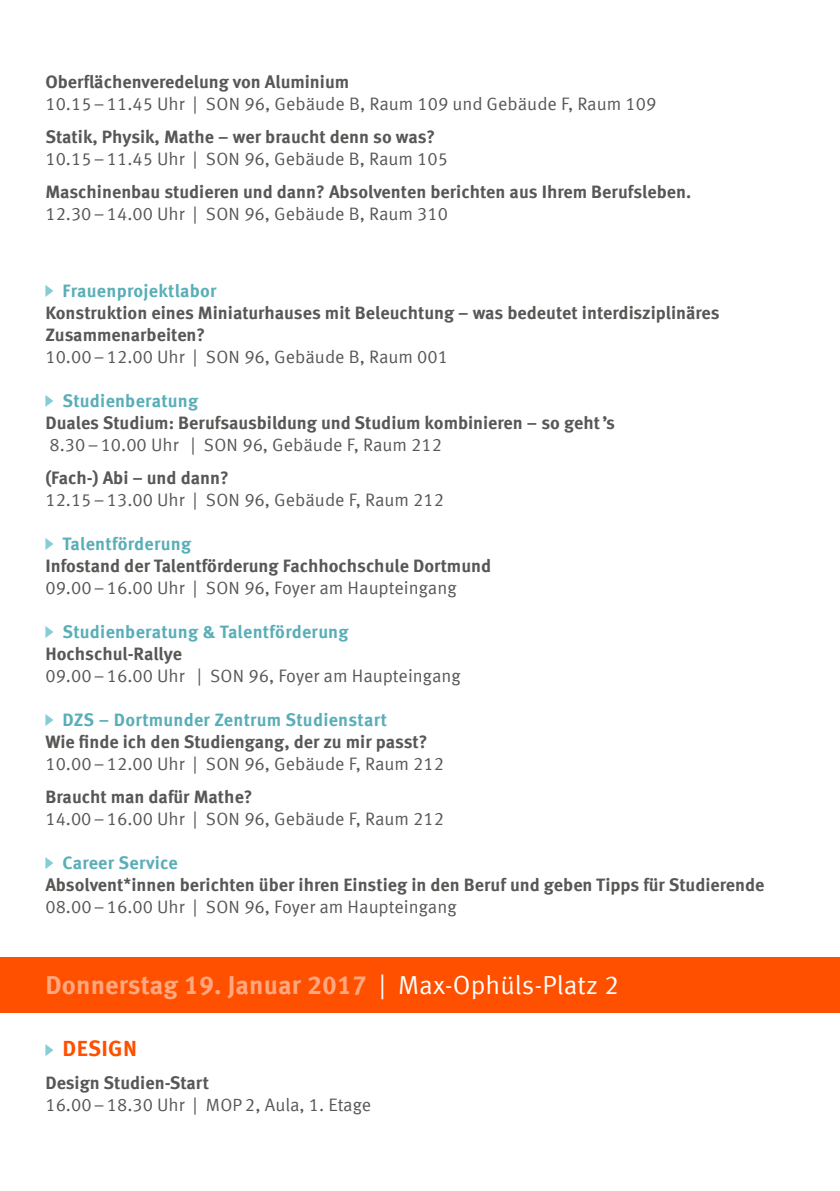
<style>
.page{position:relative;width:840px;height:1191px;background:#fff}
.page>*{position:absolute;margin:0;border:0;box-sizing:border-box;transform-origin:0 0}
.t1{font:700 26px "Meta Offc Pro";letter-spacing:.005em;color:#ffa880}
.t2{font:700 22px "Meta Offc Pro";letter-spacing:.02em;color:#ff5000}
.t3{font:700 18px/22px "Meta Offc Pro";color:#575756}
.t4{font:18px "Meta Offc Pro Norm";color:#575756}
.t5{font:700 18px "Meta Offc Pro";letter-spacing:.015em;color:#5aaeb8}
.s1{font-size:17.6px}
.s2{color:#5aaeb8}
.s3{font-size:16px}
.s4{font-family:"Meta Offc Pro Norm";font-weight:400;color:#fff}
</style>
<div class="page">
<div style="left:0;top:957px;width:839px;height:55px;background:#ff5000"></div>
<svg style="left:45px;top:285px;width:8px;height:12px"></svg>
<svg style="left:45px;top:395px;width:8px;height:12px"></svg>
<svg style="left:45px;top:538px;width:8px;height:12px"></svg>
<svg style="left:45px;top:626px;width:8px;height:12px"></svg>
<svg style="left:45px;top:714px;width:8px;height:12px"></svg>
<svg style="left:45px;top:857px;width:8px;height:12px"></svg>
<svg style="left:45px;top:1044px;width:8px;height:12px"></svg>
<p class="t3" style="left:45px;top:69px;width:305px">Oberflächenveredelung von Aluminium</p>
<p class="t4" style="left:45px;top:90px;width:612px">10.15–11.45 Uhr | <span class="s1">SON</span> 96, Gebäude B, Raum 109 und Gebäude F, Raum 109</p>
<p class="t3" style="left:45px;top:124px;width:391px">Statik, Physik, Mathe – wer braucht denn so was?</p>
<p class="t4" style="left:45px;top:145px;width:404px">10.15–11.45 Uhr | <span class="s1">SON</span> 96, Gebäude B, Raum 105</p>
<p class="t3" style="left:45px;top:179px;width:647px">Maschinenbau studieren und dann? Absolventen berichten aus Ihrem Berufsleben.</p>
<p class="t4" style="left:45px;top:200px;width:404px">12.30–14.00 Uhr | <span class="s1">SON</span> 96, Gebäude B, Raum 310</p>
<p class="t5" style="left:62px;top:277px;width:155px">Frauenprojektlabor</p>
<p class="t3" style="left:45px;top:300px;width:675px">Konstruktion eines Miniaturhauses mit Beleuchtung – was bedeutet interdisziplinäres<br>Zusammenarbeiten?</p>
<p class="t4" style="left:45px;top:343px;width:404px">10.00–12.00 Uhr | <span class="s1">SON</span> 96, Gebäude B, Raum 001</p>
<p class="t5" style="left:62px;top:387px;width:137px">Studienberatung</p>
<p class="t3" style="left:45px;top:410px;width:571px">Duales Studium: Berufsausbildung und Studium kombinieren – so geht’s</p>
<p class="t4" style="left:50px;top:431px;width:394px">8.30–10.00 Uhr | <span class="s1">SON</span> 96, Gebäude F, Raum 212</p>
<p class="t3" style="left:45px;top:465px;width:185px">(Fach-) Abi – und dann?</p>
<p class="t4" style="left:45px;top:486px;width:400px">12.15–13.00 Uhr | <span class="s1">SON</span> 96, Gebäude F, Raum 212</p>
<p class="t5" style="left:62px;top:530px;width:130px">Talentförderung</p>
<p class="t3" style="left:45px;top:553px;width:447px">Infostand der Talentförderung Fachhochschule Dortmund</p>
<p class="t4" style="left:45px;top:574px;width:412px">09.00–16.00 Uhr | <span class="s1">SON</span> 96, Foyer am Haupteingang</p>
<p class="t5" style="left:62px;top:618px;width:287px">Studienberatung &amp; Talentförderung</p>
<p class="t3" style="left:45px;top:641px;width:138px">Hochschul-Rallye</p>
<p class="t4" style="left:45px;top:662px;width:416px">09.00–16.00 Uhr | <span class="s1">SON</span> 96, Foyer am Haupteingang</p>
<p class="t5" style="left:62px;top:706px;width:326px">DZS – Dortmunder Zentrum Studienstart</p>
<p class="t3" style="left:45px;top:729px;width:383px">Wie finde ich den Studiengang, der zu mir passt?</p>
<p class="t4" style="left:45px;top:750px;width:400px">10.00–12.00 Uhr | <span class="s1">SON</span> 96, Gebäude F, Raum 212</p>
<p class="t3" style="left:45px;top:784px;width:209px">Braucht man dafür Mathe?</p>
<p class="t4" style="left:45px;top:805px;width:400px">14.00–16.00 Uhr | <span class="s1">SON</span> 96, Gebäude F, Raum 212</p>
<p class="t3" style="left:45px;top:850px;width:720px;text-indent:17px"><span class="s2">Career Service<br></span>Absolvent<span class="s3">*</span>innen berichten über ihren Einstieg in den Beruf und geben Tipps für Studierende</p>
<p class="t4" style="left:45px;top:893px;width:412px">08.00–16.00 Uhr | <span class="s1">SON</span> 96, Foyer am Haupteingang</p>
<h1 class="t1" style="left:45px;top:964px;width:574px">Donnerstag 19. Januar 2017 <span class="s4">| Max-Ophüls-Platz 2</span></h1>
<p class="t2" style="left:62px;top:1031px;width:76px">DESIGN</p>
<p class="t3" style="left:45px;top:1070px;width:165px">Design Studien-Start</p>
<p class="t4" style="left:45px;top:1091px;width:327px">16.00–18.30 Uhr | <span class="s1">MOP</span> 2, Aula, 1. Etage</p>
</div>
